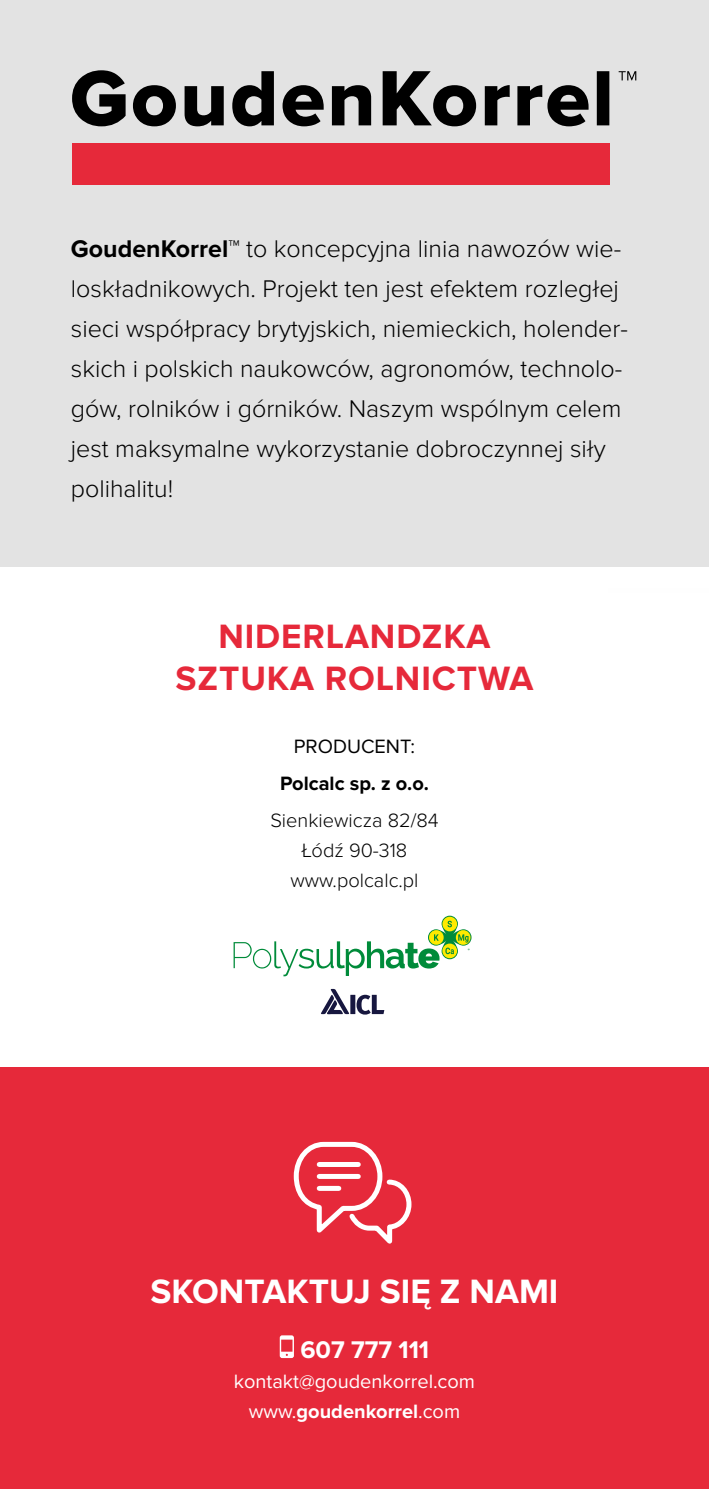
<style>
.page{position:relative;width:709px;height:1489px;background:#fff}
.page>*{position:absolute;margin:0;border:0;box-sizing:border-box;transform-origin:0 0}
.t1{font:700 35px/42.5px "Proxima Nova";letter-spacing:.025em;color:#e6293a;text-align:center}
.t2{font:700 35px "Proxima Nova";color:#fff}
.t3{font:300 25px/40px "Proxima Nova";color:#000}
.t4{font:700 25px "Proxima Nova";color:#fff}
.t5{font:20px/30px "Proxima Nova";color:#fff;text-align:center}
.t6{font:300 20px/30px "Proxima Nova";color:#000;text-align:center}
.t7{font:700 20px "Proxima Nova";color:#000}
.t8{font:20px "Proxima Nova";color:#000}
.t9{font:5px "Myriad Pro";color:#008b3a}
.s1{font-weight:700}
</style>
<div class="page">
<div style="left:0;top:0;width:709px;height:567px;background:#e3e3e3"></div>
<svg style="left:72px;top:70px;width:537px;height:56px"></svg>
<div style="left:72px;top:143px;width:537px;height:41px;background:#e6293a"></div>
<svg style="left:618px;top:71px;width:18px;height:9px"></svg>
<svg style="left:441px;top:915px;width:17px;height:24px"></svg>
<div style="left:442px;top:916px;width:15px;height:15px;border:4px solid #ffea00;border-radius:50%"></div>
<svg style="left:428px;top:929px;width:23px;height:16px"></svg>
<div style="left:429px;top:930px;width:14px;height:14px;border:4px solid #ffea00;border-radius:50%"></div>
<svg style="left:441px;top:935px;width:17px;height:24px"></svg>
<div style="left:442px;top:943px;width:15px;height:15px;border:4px solid #ffea00;border-radius:50%"></div>
<svg style="left:448px;top:929px;width:23px;height:16px"></svg>
<div style="left:456px;top:930px;width:14px;height:14px;border:4px solid #ffea00;border-radius:50%"></div>
<svg style="left:447px;top:920px;width:5px;height:7px"></svg>
<svg style="left:233px;top:934px;width:206px;height:42px"></svg>
<svg style="left:445px;top:934px;width:23px;height:20px"></svg>
<svg style="left:321px;top:988px;width:28px;height:26px"></svg>
<div style="left:350px;top:994px;width:5px;height:20px;background:#17173f"></div>
<svg style="left:356px;top:994px;width:28px;height:20px"></svg>
<div style="left:0;top:1067px;width:709px;height:421px;background:#e6293a"></div>
<svg style="left:280px;top:1335px;width:14px;height:22px"></svg>
<svg style="left:293px;top:1141px;width:119px;height:103px"></svg>
<p class="t3" style="left:71px;top:229px;width:558px"><span class="s1">GOUDENKORREL™</span> to koncepcyjna linia nawozów wie&shy;loskładnikowych. Projekt ten jest efektem rozległej sieci współpracy brytyjskich, niemieckich, holender&shy;skich i polskich naukowców, agronomów, technolo&shy;gów, rolników i górników. Naszym wspólnym celem jest maksymalne wykorzystanie dobroczynnej siły polihalitu!</p>
<h1 class="t1" style="left:176px;top:615px;width:359px">NIDERLANDZKA<br>SZTUKA ROLNICTWA</h1>
<p class="t8" style="left:294px;top:734px;width:123px">Producent:</p>
<p class="t7" style="left:280px;top:771px;width:150px">POLCALC SP. Z O.O.</p>
<p class="t6" style="left:270px;top:805px;width:170px">Sienkiewicza 82/84<br>Łódź 90-318 www.polcalc.pl</p>
<p class="t9" style="left:467px;top:947px;width:4px">®</p>
<h1 class="t2" style="left:150px;top:1271px;width:409px">SKONTAKTUJ SIĘ Z NAMI</h1>
<p class="t4" style="left:300px;top:1335px;width:130px">607 777 111</p>
<p class="t5" style="left:234px;top:1366px;width:243px">kontakt@goudenkorrel.com www.<span class="s1">GOUDENKORREL</span>.com</p>
</div>
